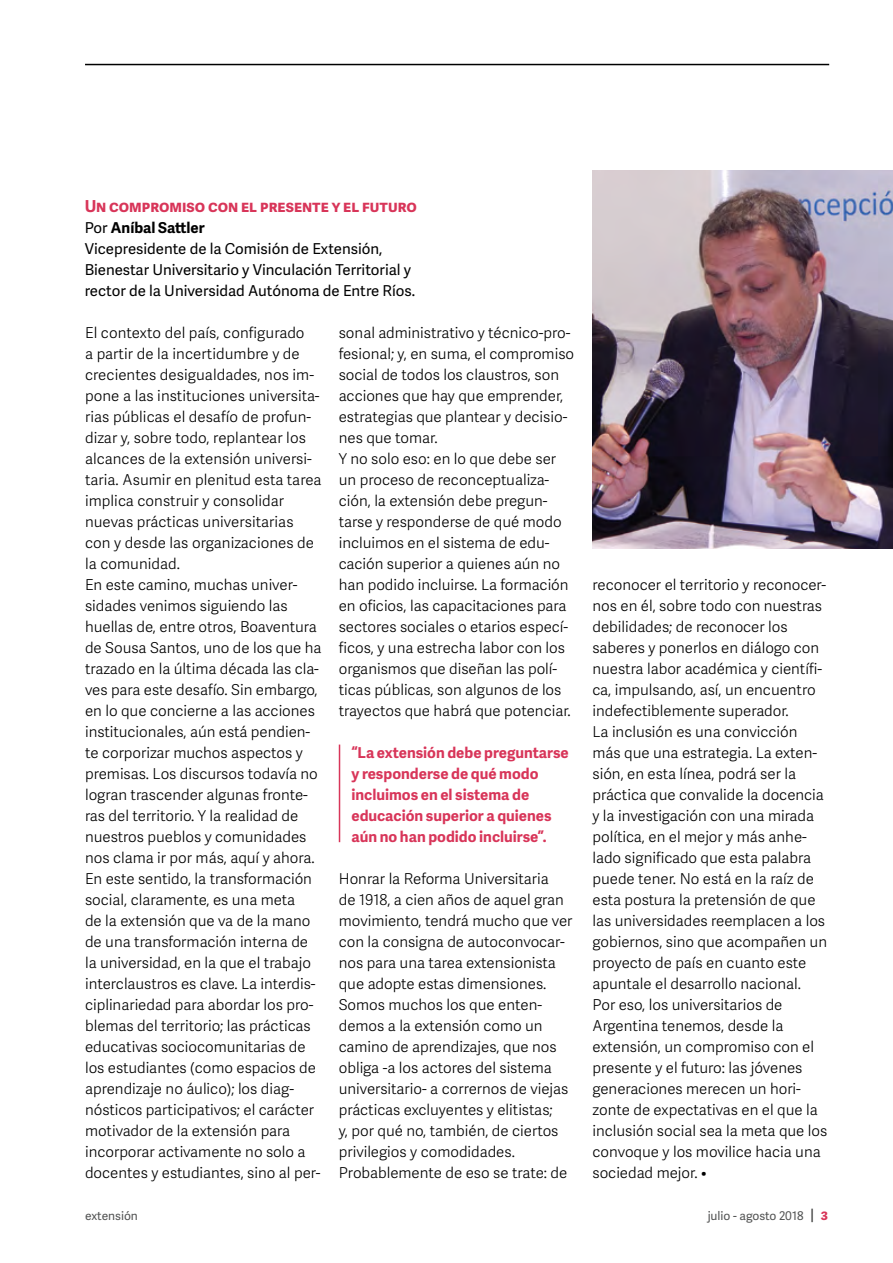
<style>
.page{position:relative;width:893px;height:1263px;background:#fff}
.page>*{position:absolute;margin:0;border:0;box-sizing:border-box;transform-origin:0 0}
.t1{font:700 16.5px "Adelle Sans";color:#d83559}
.t2{font:15px/21px "Adelle Sans Lt";color:#000}
.t3{font:15px/21px "Adelle Sans";color:#000}
.t4{font:700 15px/21px "Adelle Sans";color:#d83559}
.t5{font:12px "Adelle Sans";color:#525353}
.s1{font-weight:700}
.s2{font-size:15px;color:#343534}
.s3{font-weight:700;font-size:15px;color:#d83559}
</style>
<div class="page">
<hr style="left:85px;top:64px;width:744px;height:1px;background:#000">
<img style="left:592px;top:170px;width:301px;height:378px">
<hr style="left:339px;top:744px;width:1px;height:98px;background:#d83559">
<p class="t1" style="left:85px;top:194px;width:334px">Un compromiso con el presente y el futuro</p>
<p class="t3" style="left:85px;top:217px;width:332px">Por <span class="s1">Aníbal Sattler<br></span>Vicepresidente de la Comisión de Extensión, Bienestar Universitario y Vinculación Territorial y rector de la Universidad Autónoma de Entre Ríos.</p>
<p class="t2" style="left:85px;top:322px;width:238px">El contexto del país, configurado<br>a partir de la incertidumbre y de crecientes desigualdades, nos im&shy;pone a las instituciones universita&shy;rias públicas el desafío de profun&shy;dizar y, sobre todo, replantear los alcances de la extensión universi&shy;taria. Asumir en plenitud esta tarea implica construir y consolidar nuevas prácticas universitarias con y desde las organizaciones de la comunidad.<br>En este camino, muchas univer&shy;sidades venimos siguiendo las huellas de, entre otros, Boaventura de Sousa Santos, uno de los que ha trazado en la última década las cla&shy;ves para este desafío. Sin embargo, en lo que concierne a las acciones institucionales, aún está pendien&shy;te corporizar muchos aspectos y premisas. Los discursos todavía no logran trascender algunas fronte&shy;ras del territorio. Y la realidad de nuestros pueblos y comunidades nos clama ir por más, aquí y ahora.<br>En este sentido, la transformación social, claramente, es una meta<br>de la extensión que va de la mano de una transformación interna de la universidad, en la que el trabajo interclaustros es clave. La interdis&shy;ciplinariedad para abordar los pro&shy;blemas del territorio; las prácticas educativas sociocomunitarias de los estudiantes (como espacios de aprendizaje no áulico); los diag&shy;nósticos participativos; el carácter motivador de la extensión para incorporar activamente no solo a docentes y estudiantes, sino al per-</p>
<p class="t2" style="left:339px;top:322px;width:237px">sonal administrativo y técnico-pro&shy;fesional; y, en suma, el compromiso social de todos los claustros, son acciones que hay que emprender, estrategias que plantear y decisio&shy;nes que tomar.<br>Y no solo eso: en lo que debe ser un proceso de reconceptualiza&shy;ción, la extensión debe pregun&shy;tarse y responderse de qué modo incluimos en el sistema de edu&shy;cación superior a quienes aún no han podido incluirse. La formación en oficios, las capacitaciones para sectores sociales o etarios especí&shy;ficos, y una estrecha labor con los organismos que diseñan las polí&shy;ticas públicas, son algunos de los trayectos que habrá que potenciar.</p>
<p class="t4" style="left:351px;top:741px;width:219px">“La extensión debe preguntarse y responderse de qué modo incluimos en el sistema de educación superior a quienes aún no han podido incluirse”.</p>
<p class="t2" style="left:339px;top:868px;width:235px">Honrar la Reforma Universitaria<br>de 1918, a cien años de aquel gran movimiento, tendrá mucho que ver con la consigna de autoconvocar&shy;nos para una tarea extensionista que adopte estas dimensiones.<br>Somos muchos los que enten&shy;demos a la extensión como un camino de aprendizajes, que nos obliga -a los actores del sistema universitario- a corrernos de viejas prácticas excluyentes y elitistas;<br>y, por qué no, también, de ciertos privilegios y comodidades.<br>Probablemente de eso se trate: de</p>
<p class="t2" style="left:592px;top:574px;width:236px">reconocer el territorio y reconocer&shy;nos en él, sobre todo con nuestras debilidades; de reconocer los saberes y ponerlos en diálogo con nuestra labor académica y científi&shy;ca, impulsando, así, un encuentro indefectiblemente superador.<br>La inclusión es una convicción más que una estrategia. La exten&shy;sión, en esta línea, podrá ser la práctica que convalide la docencia y la investigación con una mirada política, en el mejor y más anhe&shy;lado significado que esta palabra puede tener. No está en la raíz de esta postura la pretensión de que las universidades reemplacen a los gobiernos, sino que acompañen un proyecto de país en cuanto este apuntale el desarrollo nacional.<br>Por eso, los universitarios de<br>Argentina tenemos, desde la extensión, un compromiso con el presente y el futuro: las jóvenes generaciones merecen un hori&shy;zonte de expectativas en el que la inclusión social sea la meta que los convoque y los movilice hacia una sociedad mejor. •</p>
<p class="t5" style="left:85px;top:1207px;width:54px">extensión</p>
<p class="t5" style="left:708px;top:1207px;width:122px">julio - agosto 2018 <span class="s2">|</span> <span class="s3">3</span></p>
</div>
